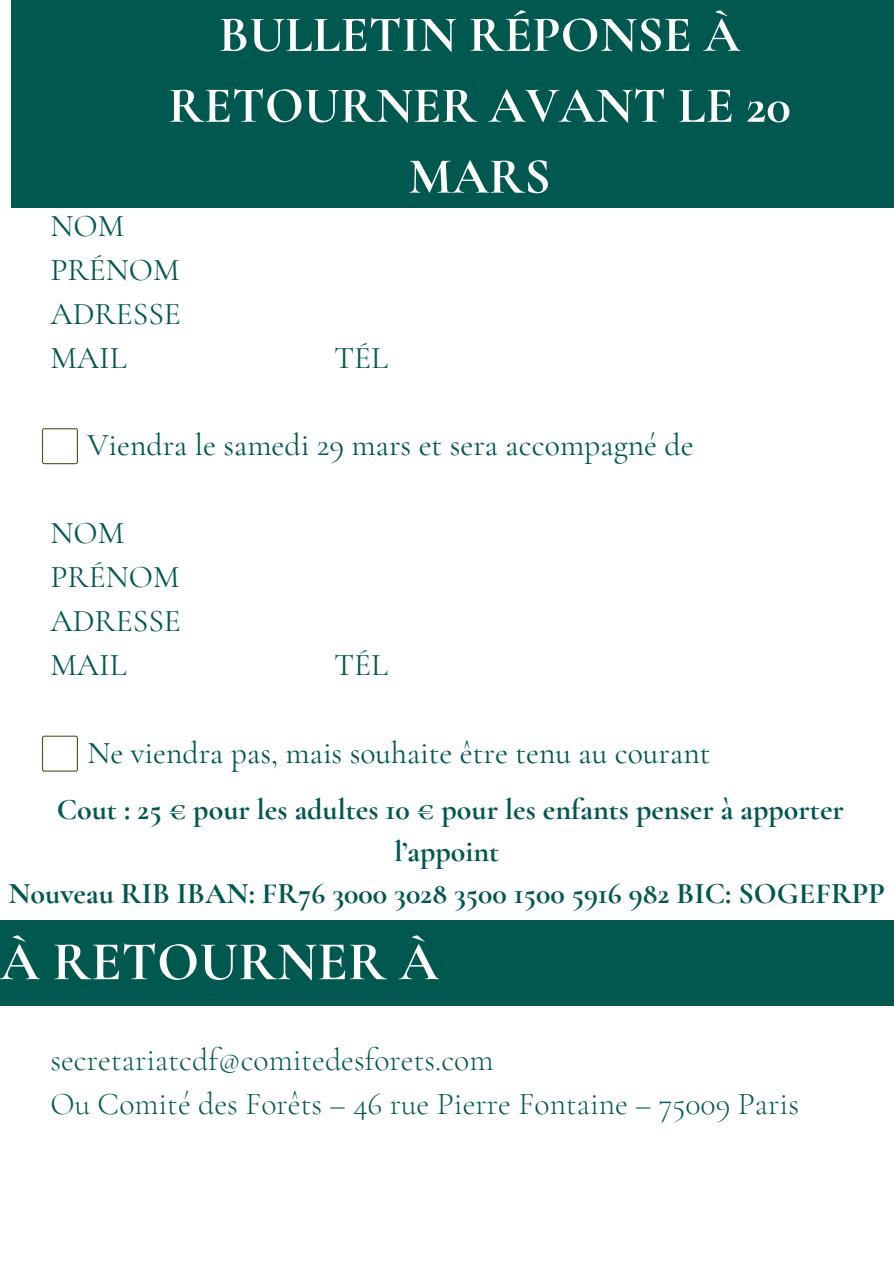
<style>
.page{position:relative;width:894px;height:1264px;background:#fff}
.page>*{position:absolute;margin:0;border:0;box-sizing:border-box;transform-origin:0 0}
.t1{font:700 55.2px "Cormorant Garamond";color:#fff}
.t2{font:700 51px/70.8px "Cormorant Garamond";color:#fff;text-align:center}
.t3{font:31.65px/43.8px "Cormorant Garamond";color:#00584f}
.t4{font:300 31.65px "Cormorant Garamond";color:#00584f}
.t5{font:700 30px/41.7px "Cormorant Garamond";color:#00584f;text-align:center}
</style>
<div class="page">
<div style="left:11px;top:0;width:882px;height:208px;background:#00584f"></div>
<div style="left:0;top:920px;width:893px;height:86px;background:#00584f"></div>
<svg style="left:42px;top:735px;width:36px;height:36px"></svg>
<svg style="left:42px;top:428px;width:36px;height:36px"></svg>
<h1 class="t2" style="left:168px;top:-1px;width:623px">BULLETIN RÉPONSE À<br>RETOURNER AVANT LE 20<br>MARS</h1>
<h2 class="t3" style="left:50px;top:204px;width:132px">NOM<br>PRÉNOM<br>ADRESSE<br>MAIL</h2>
<h2 class="t3" style="left:334px;top:335px;width:55px">TÉL</h2>
<p class="t3" style="left:87px;top:423px;width:607px">Viendra le samedi 29 mars et sera accompagné de</p>
<h2 class="t3" style="left:50px;top:511px;width:132px">NOM<br>PRÉNOM<br>ADRESSE<br>MAIL</h2>
<h2 class="t3" style="left:334px;top:642px;width:55px">TÉL</h2>
<p class="t3" style="left:87px;top:730px;width:624px">Ne viendra pas, mais souhaite être tenu au courant</p>
<h1 class="t5" style="left:8px;top:788px;width:878px">Cout : 25 € pour les adultes 10 € pour les enfants penser à apporter l’appoint<br>Nouveau RIB IBAN: FR76 3000 3028 3500 1500 5916 982 BIC: SOGEFRPP</h1>
<h3 class="t1" style="left:0;top:928px;width:440px">À RETOURNER À</h3>
<p class="t4" style="left:50px;top:1040px;width:444px">secretariatcdf@comitedesforets.com</p>
<p class="t4" style="left:50px;top:1084px;width:749px">Ou Comité des Forêts – 46 rue Pierre Fontaine – 75009 Paris</p>
</div>
